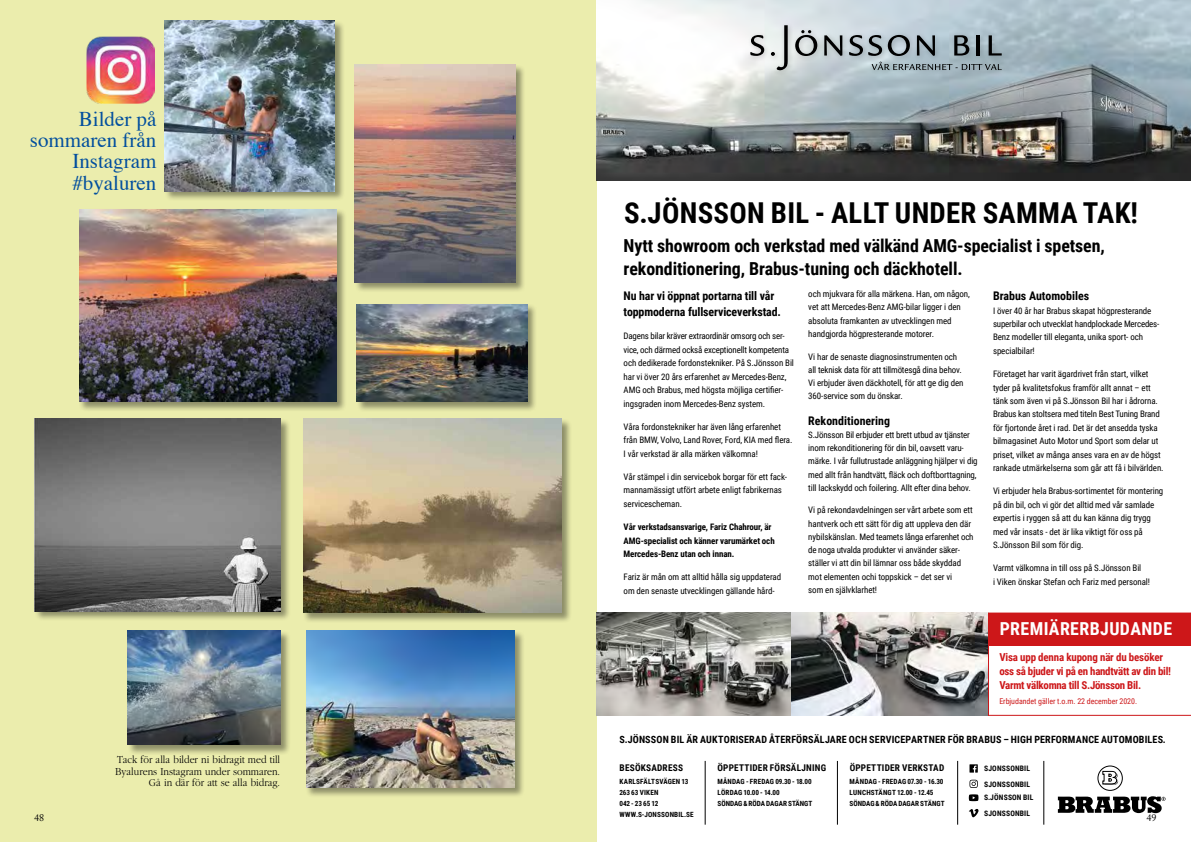
<style>
.page{position:relative;width:1191px;height:842px;background:#fff}
.page>*{position:absolute;margin:0;border:0;box-sizing:border-box;transform-origin:0 0}
.t1{font:700 28.8px "Roboto Condensed";letter-spacing:.01em;color:#000}
.t2{font:21px/21.3px "Times";color:#024f9e;text-align:right}
.t3{font:700 17.9px/22.9px "Roboto Condensed";letter-spacing:-.005em;color:#000}
.t4{font:700 17.9px "Roboto Condensed";letter-spacing:.02em;color:#fff}
.t5{font:700 11.9px/15.9px "Roboto Condensed";letter-spacing:-.01em;color:#000}
.t6{font:300 11px/11.5px "Garamond";color:#000;text-align:right;scale:.9 1}
.t7{font:700 10.9px/13.9px "Roboto Condensed";letter-spacing:-.025em;color:#cd1719}
.t8{font:700 10px "Roboto Condensed";letter-spacing:.015em;color:#000}
.t9{font:10px "Adobe Caslon Pro";color:#000}
.t10{font:700 9.3px "Roboto Condensed";letter-spacing:.025em;color:#000}
.t11{font:8.9px/13.4px "Roboto Condensed";letter-spacing:-.01em;color:#000}
.t12{font:700 8.9px/13.4px "Roboto Condensed";letter-spacing:-.01em;color:#000}
.t13{font:7.9px "Roboto Condensed";letter-spacing:-.005em;color:#cd1719}
.t14{font:700 7.6px/15.3px "Roboto Condensed";letter-spacing:.02em;color:#000}
.t15{font:700 7.2px/10.9px "Roboto Condensed";letter-spacing:.01em;color:#000}
</style>
<div class="page">
<div style="left:0;top:0;width:597px;height:842px;background:#ebedad"></div>
<div style="left:302px;top:418px;width:270px;height:205px;background:#000;opacity:.4"></div>
<img style="left:303px;top:419px;width:259px;height:194px">
<div style="left:127px;top:630px;width:164px;height:125px;background:#000;opacity:.4"></div>
<img style="left:128px;top:631px;width:152px;height:114px">
<div style="left:164px;top:20px;width:181px;height:182px;background:#000;opacity:.4"></div>
<img style="left:165px;top:21px;width:170px;height:170px">
<div style="left:305px;top:630px;width:220px;height:167px;background:#000;opacity:.4"></div>
<img style="left:306px;top:631px;width:209px;height:156px">
<div style="left:79px;top:209px;width:268px;height:203px;background:#000;opacity:.4"></div>
<img style="left:79px;top:209px;width:257px;height:193px">
<div style="left:34px;top:418px;width:256px;height:204px;background:#000;opacity:.4"></div>
<img style="left:35px;top:419px;width:245px;height:192px">
<div style="left:354px;top:64px;width:172px;height:229px;background:#000;opacity:.4"></div>
<img style="left:355px;top:65px;width:160px;height:217px">
<div style="left:356px;top:304px;width:181px;height:108px;background:#000;opacity:.4"></div>
<img style="left:357px;top:304px;width:170px;height:98px">
<svg style="left:969px;top:764px;width:8px;height:9px"></svg>
<svg style="left:969px;top:780px;width:8px;height:8px"></svg>
<svg style="left:968px;top:794px;width:10px;height:7px"></svg>
<svg style="left:969px;top:809px;width:9px;height:8px"></svg>
<hr style="left:705px;top:761px;width:1px;height:64px;background:#000">
<hr style="left:837px;top:761px;width:1px;height:64px;background:#000">
<hr style="left:957px;top:761px;width:1px;height:64px;background:#000">
<hr style="left:1043px;top:761px;width:1px;height:64px;background:#000">
<div style="left:1097px;top:766px;width:25px;height:24px;border:1px solid #000;border-radius:50%"></div>
<svg style="left:1057px;top:796px;width:108px;height:17px"></svg>
<svg style="left:1102px;top:771px;width:16px;height:14px"></svg>
<img style="left:597px;top:613px;width:391px;height:103px">
<img style="left:597px;top:0;width:594px;height:181px">
<div style="left:747px;top:22px;width:261px;height:55px;background:#000;opacity:.2"></div>
<svg style="left:750px;top:35px;width:14px;height:21px"></svg>
<svg style="left:771px;top:25px;width:16px;height:45px"></svg>
<svg style="left:795px;top:30px;width:22px;height:26px"></svg>
<svg style="left:824px;top:35px;width:18px;height:21px"></svg>
<svg style="left:849px;top:35px;width:61px;height:21px"></svg>
<svg style="left:917px;top:35px;width:18px;height:21px"></svg>
<svg style="left:954px;top:35px;width:15px;height:21px"></svg>
<hr style="left:976px;top:35px;width:3px;height:21px;background:#000">
<svg style="left:988px;top:35px;width:13px;height:21px"></svg>
<svg style="left:871px;top:62px;width:130px;height:8px"></svg>
<svg style="left:988px;top:645px;width:203px;height:71px"></svg>
<div style="left:988px;top:613px;width:203px;height:32px;background:#cd1719"></div>
<img style="left:87px;top:36px;width:67px;height:68px">
<h2 class="t2" style="left:30px;top:106px;width:128px">Bilder på sommaren från<br>Instagram #byaluren</h2>
<h1 class="t1" style="left:624px;top:192px;width:515px">S.JÖNSSON BIL - ALLT UNDER SAMMA TAK!</h1>
<h3 class="t3" style="left:623px;top:233px;width:483px">Nytt showroom och verkstad med välkänd AMG-specialist i spetsen, rekonditionering, Brabus-tuning och däckhotell.</h3>
<h3 class="t5" style="left:623px;top:288px;width:159px">Nu har vi öppnat portarna till vår toppmoderna fullserviceverkstad.</h3>
<p class="t11" style="left:623px;top:329px;width:172px">Dagens bilar kräver extraordinär omsorg och ser&shy;vice, och därmed också exceptionellt kompetenta och dedikerade fordonstekniker. På S.Jönsson Bil har vi över 20 års erfarenhet av Mercedes-Benz, AMG och Brabus, med högsta möjliga certifier&shy;ingsgraden inom Mercedes-Benz system.</p>
<p class="t11" style="left:623px;top:420px;width:170px">Våra fordonstekniker har även lång erfarenhet från BMW, Volvo, Land Rover, Ford, KIA med flera.<br>I vår verkstad är alla märken välkomna!</p>
<p class="t11" style="left:623px;top:470px;width:165px">Vår stämpel i din servicebok borgar för ett fack&shy;mannamässigt utfört arbete enligt fabrikernas servicescheman.</p>
<p class="t12" style="left:623px;top:520px;width:153px">Vår verkstadsansvarige, Fariz Chahrour, är<br>AMG-specialist och känner varumärket och<br>Mercedes-Benz utan och innan.</p>
<p class="t11" style="left:623px;top:570px;width:159px">Fariz är mån om att alltid hålla sig uppdaterad om den senaste utvecklingen gällande hård-</p>
<p class="t11" style="left:808px;top:287px;width:163px">och mjukvara för alla märkena. Han, om någon, vet att Mercedes-Benz AMG-bilar ligger i den absoluta framkanten av utvecklingen med handgjorda högpresterande motorer.</p>
<p class="t11" style="left:808px;top:349px;width:157px">Vi har de senaste diagnosinstrumenten och all teknisk data för att tillmötesgå dina behov.<br>Vi erbjuder även däckhotell, för att ge dig den 360-service som du önskar.</p>
<h3 class="t5" style="left:808px;top:412px;width:83px">Rekonditionering</h3>
<p class="t11" style="left:808px;top:428px;width:171px">S.Jönsson Bil erbjuder ett brett utbud av tjänster inom rekonditionering för din bil, oavsett varu&shy;märke. I vår fullutrustade anläggning hjälper vi dig med allt från handtvätt, fläck och doftborttagning, till lackskydd och foilering. Allt efter dina behov.</p>
<p class="t11" style="left:808px;top:503px;width:167px">Vi på rekondavdelningen ser vårt arbete som ett hantverk och ett sätt för dig att uppleva den där nybilskänslan. Med teamets långa erfarenhet och de noga utvalda produkter vi använder säker&shy;ställer vi att din bil lämnar oss både skyddad mot elementen ochi toppskick – det ser vi<br>som en självklarhet!</p>
<h3 class="t5" style="left:993px;top:288px;width:98px">Brabus Automobiles</h3>
<p class="t11" style="left:993px;top:303px;width:168px">I över 40 år har Brabus skapat högpresterande superbilar och utvecklat handplockade Mercedes-Benz modeller till eleganta, unika sport- och specialbilar!</p>
<p class="t11" style="left:993px;top:367px;width:172px">Företaget har varit ägardrivet från start, vilket tyder på kvalitetsfokus framför allt annat – ett tänk som även vi på S.Jönsson Bil har i ådrorna.<br>Brabus kan stoltsera med titeln Best Tuning Brand för fjortonde året i rad. Det är det ansedda tyska bilmagasinet Auto Motor und Sport som delar ut priset, vilket av många anses vara en av de högst rankade utmärkelserna som går att få i bilvärlden.</p>
<p class="t11" style="left:993px;top:484px;width:172px">Vi erbjuder hela Brabus-sortimentet för montering på din bil, och vi gör det alltid med vår samlade expertis i ryggen så att du kan känna dig trygg med vår insats - det är lika viktigt för oss på S.Jönsson Bil som för dig.</p>
<p class="t11" style="left:993px;top:561px;width:158px">Varmt välkomna in till oss på S.Jönsson Bil<br>i Viken önskar Stefan och Fariz med personal!</p>
<h3 class="t4" style="left:999px;top:616px;width:174px">PREMIÄRERBJUDANDE</h3>
<p class="t7" style="left:999px;top:650px;width:173px">Visa upp denna kupong när du besöker oss så bjuder vi på en handtvätt av din bil!<br>Varmt välkomna till S.Jönsson Bil.</p>
<p class="t13" style="left:999px;top:696px;width:139px">Erbjudandet gäller t.o.m. 22 december 2020.</p>
<p class="t8" style="left:619px;top:732px;width:548px">S.JÖNSSON BIL ÄR AUKTORISERAD ÅTERFÖRSÄLJARE OCH SERVICEPARTNER FÖR BRABUS – HIGH PERFORMANCE AUTOMOBILES.</p>
<p class="t6" style="left:115px;top:754px;width:185px">Tack för alla bilder ni bidragit med till<br>Byalurens Instagram under sommaren.<br>Gå in där för att se alla bidrag.</p>
<p class="t10" style="left:619px;top:761px;width:65px">BESÖKSADRESS</p>
<p class="t10" style="left:717px;top:761px;width:110px">ÖPPETTIDER FÖRSÄLJNING</p>
<p class="t15" style="left:717px;top:776px;width:96px">MÅNDAG - FREDAG 09.30 - 18.00<br>LÖRDAG 10.00 - 14.00<br>SÖNDAG &amp; RÖDA DAGAR STÄNGT</p>
<p class="t10" style="left:849px;top:761px;width:96px">ÖPPETTIDER VERKSTAD</p>
<p class="t15" style="left:849px;top:776px;width:96px">MÅNDAG - FREDAG 07.30 - 16.30<br>LUNCHSTÄNGT 12.00 - 12.45<br>SÖNDAG &amp; RÖDA DAGAR STÄNGT</p>
<p class="t14" style="left:984px;top:761px;width:48px">SJONSSONBIL<br>SJONSSONBIL</p>
<p class="t14" style="left:984px;top:790px;width:51px">S.JÖNSSON BIL<br>SJONSSONBIL</p>
<p class="t15" style="left:619px;top:776px;width:76px">KARLSFÄLTSVÄGEN 13<br>263 63 VIKEN<br>042 - 23 65 12<br>WWW.S-JONSSONBIL.SE</p>
<p class="t9" style="left:34px;top:812px;width:11px">48</p>
<p class="t9" style="left:1146px;top:812px;width:11px">49</p>
</div>
